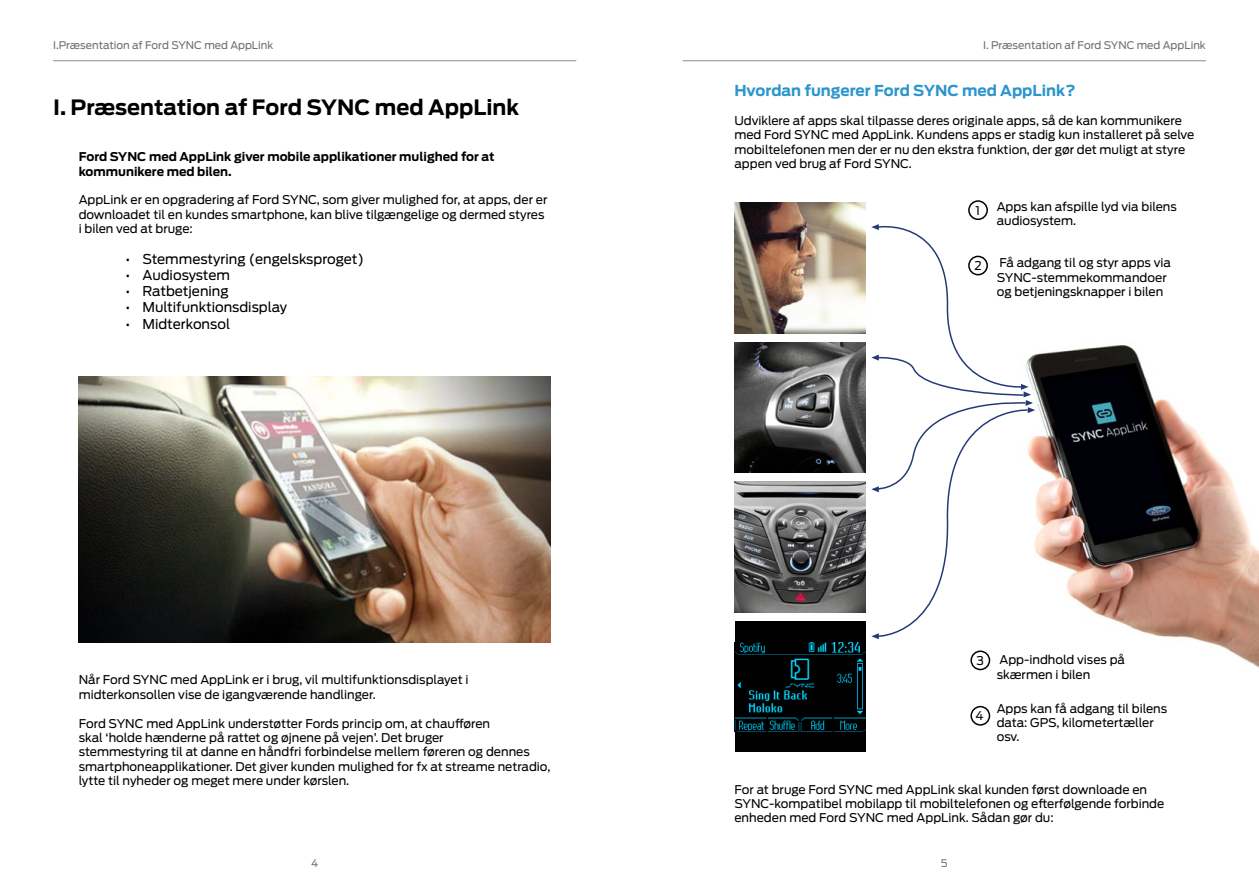
<style>
.page{position:relative;width:1259px;height:893px;background:#fff}
.page>*{position:absolute;margin:0;border:0;box-sizing:border-box;transform-origin:0 0}
.t1{font:700 21px "Ford Antenna";color:#000}
.t2{font:700 15px "Ford Antenna";color:#2b95cd}
.t3{font:13.5px "Ford Antenna";color:#000}
.t4{font:12px/14.4px "Ford Antenna";color:#000}
.t5{font:700 12px/14.4px "Ford Antenna";color:#000}
.t6{font:10.5px "Ford Antenna";color:#6d6e71}
</style>
<div class="page">
<hr style="left:53px;top:60px;width:523px;height:1px;background:#445b6b">
<hr style="left:682px;top:60px;width:523px;height:1px;background:#445b6b">
<img style="left:79px;top:376px;width:472px;height:266px">
<img style="left:1035px;top:345px;width:224px;height:323px">
<img style="left:734px;top:342px;width:131px;height:131px">
<div style="left:735px;top:621px;width:130px;height:131px;background:#000"></div>
<img style="left:735px;top:642px;width:130px;height:89px">
<img style="left:734px;top:482px;width:131px;height:130px">
<img style="left:734px;top:203px;width:131px;height:131px">
<svg style="left:871px;top:216px;width:164px;height:423px"></svg>
<div style="left:968px;top:200px;width:20px;height:20px;border:2px solid #000;border-radius:50%"></div>
<div style="left:968px;top:256px;width:20px;height:19px;border:2px solid #000;border-radius:50%"></div>
<div style="left:970px;top:650px;width:20px;height:20px;border:2px solid #000;border-radius:50%"></div>
<div style="left:970px;top:706px;width:20px;height:20px;border:2px solid #000;border-radius:50%"></div>
<p class="t6" style="left:53px;top:36px;width:222px">I.Præsentation af Ford SYNC med AppLink</p>
<h1 class="t1" style="left:53px;top:88px;width:467px">I. Præsentation af Ford SYNC med AppLink</h1>
<p class="t5" style="left:79px;top:148px;width:417px">Ford SYNC med AppLink giver mobile applikationer mulighed for at kommunikere med bilen.</p>
<p class="t4" style="left:79px;top:191px;width:470px">AppLink er en opgradering af Ford SYNC, som giver mulighed for, at apps, der er downloadet til en kundes smartphone, kan blive tilgængelige og dermed styres i bilen ved at bruge:</p>
<p class="t3" style="left:125px;top:247px;width:240px">• Stemmestyring (engelsksproget)</p>
<p class="t3" style="left:125px;top:263px;width:106px">• Audiosystem</p>
<p class="t3" style="left:125px;top:280px;width:105px">• Ratbetjening</p>
<p class="t3" style="left:125px;top:296px;width:163px">• Multifunktionsdisplay</p>
<p class="t3" style="left:125px;top:312px;width:106px">• Midterkonsol</p>
<p class="t4" style="left:79px;top:671px;width:391px">Når Ford SYNC med AppLink er i brug, vil multifunktionsdisplayet i midterkonsollen vise de igangværende handlinger.</p>
<p class="t4" style="left:79px;top:715px;width:473px">Ford SYNC med AppLink understøtter Fords princip om, at chaufføren<br>skal ‘holde hænderne på rattet og øjnene på vejen’. Det bruger<br>stemmestyring til at danne en håndfri forbindelse mellem føreren og dennes smartphoneapplikationer. Det giver kunden mulighed for fx at streame netradio, lytte til nyheder og meget mere under kørslen.</p>
<p class="t6" style="left:983px;top:36px;width:224px">I. Præsentation af Ford SYNC med AppLink</p>
<p class="t2" style="left:734px;top:77px;width:343px">Hvordan fungerer Ford SYNC med AppLink?</p>
<p class="t4" style="left:734px;top:112px;width:461px">Udviklere af apps skal tilpasse deres originale apps, så de kan kommunikere med Ford SYNC med AppLink. Kundens apps er stadig kun installeret på selve mobiltelefonen men der er nu den ekstra funktion, der gør det muligt at styre appen ved brug af Ford SYNC.</p>
<p class="t4" style="left:996px;top:198px;width:182px">Apps kan afspille lyd via bilens audiosystem.</p>
<p class="t4" style="left:996px;top:254px;width:176px">Få adgang til og styr apps via<br>SYNC-stemmekommandoer og betjeningsknapper i bilen</p>
<p class="t4" style="left:975px;top:202px;width:6px">1</p>
<p class="t4" style="left:974px;top:257px;width:9px">2</p>
<p class="t4" style="left:976px;top:652px;width:9px">3</p>
<p class="t4" style="left:975px;top:707px;width:10px">4</p>
<p class="t4" style="left:996px;top:651px;width:130px">App-indhold vises på skærmen i bilen</p>
<p class="t4" style="left:996px;top:700px;width:172px">Apps kan få adgang til bilens data: GPS, kilometertæller osv.</p>
<p class="t4" style="left:734px;top:781px;width:431px">For at bruge Ford SYNC med AppLink skal kunden først downloade en<br>SYNC-kompatibel mobilapp til mobiltelefonen og efterfølgende forbinde enheden med Ford SYNC med AppLink. Sådan gør du:</p>
<p class="t6" style="left:311px;top:854px;width:9px">4</p>
<p class="t6" style="left:941px;top:854px;width:8px">5</p>
</div>
